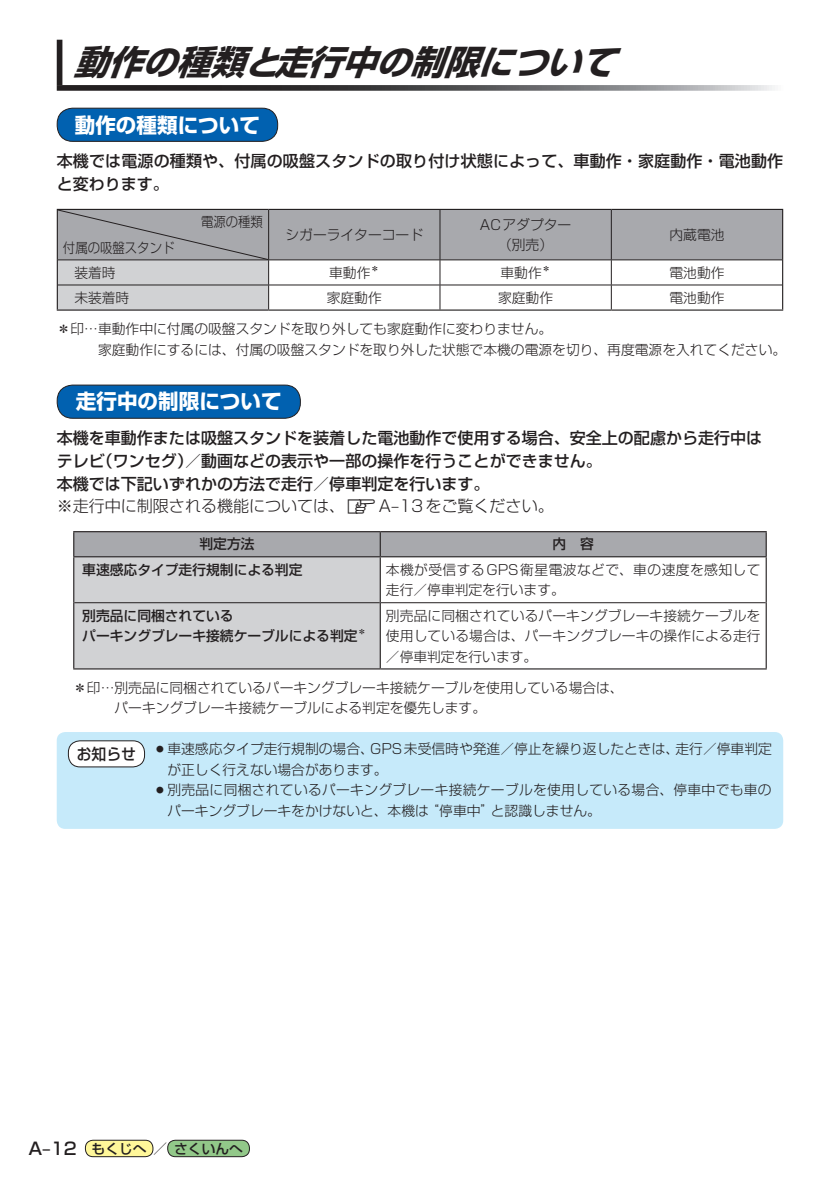
<style>
.page{position:relative;width:840px;height:1191px;background:#fff}
.page>*{position:absolute;margin:0;border:0;box-sizing:border-box;transform-origin:0 0}
.t1{font:italic 700 34px "Shin Go Pro";color:#231f20}
.t2{font:700 20.6px "Shin Go Pro";color:#fff}
.t3{font:500 16px/22.6px "Shin Go Pro";color:#231f20}
.t4{font:500 15.6px "Shin Go Pro";color:#231f20;scale:.95 1}
.t5{font:300 13.8px/20.6px "Shin Go Pro";color:#231f20}
.t6{font:300 13.8px/20.6px "Shin Go Pro";letter-spacing:.02em;color:#231f20}
.t7{font:500 13.8px/20.6px "Shin Go Pro";color:#231f20}
.t8{font:300 13.8px/20.6px "Shin Go Pro";letter-spacing:.03em;color:#231f20}
.t9{font:300 13.8px "Shin Go Pro";color:#231f20;scale:.9 1}
.s1{font-weight:300}
.s2{font-family:"MC1";font-weight:400;font-size:14.2px}
.s3{font-size:17px}
.s4{font-size:14.2px}
</style>
<div class="page">
<div style="left:85px;top:1140px;width:68px;height:16px;background:#fff79a;border-radius:8px"></div>
<div style="left:85px;top:1140px;width:68px;height:17px;border:1px solid #231f20;border-radius:8px"></div>
<div style="left:168px;top:1140px;width:81px;height:16px;background:#92c889;border-radius:8px"></div>
<div style="left:167px;top:1140px;width:82px;height:17px;border:1px solid #231f20;border-radius:8px"></div>
<div style="left:57px;top:108px;width:220px;height:33px;background:#0161b0;border-radius:16px"></div>
<div style="left:57px;top:108px;width:221px;height:34px;border:1px solid #231f20;border-radius:16px"></div>
<div style="left:57px;top:40px;width:5px;height:45px;background:#231f20"></div>
<svg style="left:57px;top:85px;width:718px;height:6px;background:#616162"></svg>
<hr style="left:57px;top:309px;width:211px;height:2px;background:#231f20">
<hr style="left:268px;top:309px;width:171px;height:2px;background:#231f20">
<hr style="left:439px;top:309px;width:172px;height:2px;background:#231f20">
<hr style="left:611px;top:309px;width:171px;height:2px;background:#231f20">
<svg style="left:57px;top:209px;width:725px;height:101px"></svg>
<div style="left:57px;top:385px;width:243px;height:33px;background:#0161b0;border-radius:16px"></div>
<div style="left:57px;top:385px;width:243px;height:34px;border:1px solid #231f20;border-radius:16px"></div>
<div style="left:57px;top:732px;width:725px;height:97px;background:#c6eafa;border-radius:9px"></div>
<div style="left:68px;top:741px;width:76px;height:26px;background:#fff;border-radius:12px"></div>
<div style="left:68px;top:740px;width:77px;height:27px;border:1px solid #231f20;border-radius:12px"></div>
<svg style="left:73px;top:531px;width:693px;height:138px"></svg>
<hr style="left:73px;top:557px;width:1px;height:46px;background:#231f20">
<hr style="left:379px;top:557px;width:1px;height:46px;background:#231f20">
<hr style="left:73px;top:603px;width:1px;height:65px;background:#231f20">
<hr style="left:379px;top:603px;width:1px;height:65px;background:#231f20">
<hr style="left:73px;top:668px;width:307px;height:1px;background:#231f20">
<h1 class="t1" style="left:74px;top:35px;width:558px">動作の種類と走行中の制限について</h1>
<h2 class="t2" style="left:75px;top:108px;width:186px">動作の種類について</h2>
<p class="t3" style="left:57px;top:148px;width:727px">本機では電源の種類や、付属の吸盤スタンドの取り付け状態によって、車動作・家庭動作・電池動作と変わります。</p>
<p class="t9" style="left:63px;top:236px;width:125px">付属の吸盤スタンド</p>
<p class="t9" style="left:201px;top:211px;width:70px">電源の種類</p>
<p class="t5" style="left:285px;top:223px;width:139px">シガーライターコード</p>
<p class="t5" style="left:479px;top:212px;width:93px;text-align:center">ACアダプター（別売）</p>
<p class="t5" style="left:669px;top:223px;width:56px">内蔵電池</p>
<p class="t5" style="left:74px;top:260px;width:43px">装着時</p>
<p class="t5" style="left:329px;top:260px;width:52px">車動作<sup>＊</sup></p>
<p class="t5" style="left:500px;top:260px;width:52px">車動作<sup>＊</sup></p>
<p class="t5" style="left:669px;top:260px;width:56px">電池動作</p>
<p class="t5" style="left:74px;top:285px;width:56px">未装着時</p>
<p class="t5" style="left:326px;top:285px;width:56px">家庭動作</p>
<p class="t5" style="left:498px;top:285px;width:56px">家庭動作</p>
<p class="t5" style="left:669px;top:285px;width:56px">電池動作</p>
<p class="t5" style="left:98px;top:317px;width:689px;text-indent:-41px">＊印…車動作中に付属の吸盤スタンドを取り外しても家庭動作に変わりません。<br>家庭動作にするには、付属の吸盤スタンドを取り外した状態で本機の電源を切り、再度電源を入れてください。</p>
<h2 class="t2" style="left:76px;top:385px;width:207px">走行中の制限について</h2>
<p class="t3" style="left:57px;top:425px;width:706px">本機を車動作または吸盤スタンドを装着した電池動作で使用する場合、安全上の配慮から走行中はテレビ（ワンセグ）／動画などの表示や一部の操作を行うことができません。<br>本機では下記いずれかの方法で走行／停車判定を行います。<br><span class="s1">※走行中に制限される機能については、</span><span class="s2">z</span><span class="s1">A–13をご覧ください。</span></p>
<p class="t7" style="left:199px;top:532px;width:56px">判定方法</p>
<p class="t7" style="left:552px;top:532px;width:43px">内　容</p>
<p class="t7" style="left:82px;top:557px;width:221px">車速感応タイプ走行規制による判定</p>
<p class="t8" style="left:386px;top:557px;width:376px">本機が受信するGPS衛星電波などで、車の速度を感知して走行／停車判定を行います。</p>
<p class="t7" style="left:82px;top:603px;width:285px">別売品に同梱されている<br>パーキングブレーキ接続ケーブルによる判定<sup>＊</sup></p>
<p class="t5" style="left:386px;top:603px;width:376px;text-align:justify">別売品に同梱されているパーキングブレーキ接続ケーブルを使用している場合は、パーキングブレーキの操作による走行／停車判定を行います。</p>
<p class="t5" style="left:114px;top:675px;width:510px;text-indent:-41px">＊印…別売品に同梱されているパーキングブレーキ接続ケーブルを使用している場合は、パーキングブレーキ接続ケーブルによる判定を優先します。</p>
<p class="t4" style="left:77px;top:741px;width:64px">お知らせ</p>
<p class="t5" style="left:167px;top:737px;width:605px;text-indent:-14px">○車速感応タイプ走行規制の場合、GPS未受信時や発進／停止を繰り返したときは、走行／停車判定が正しく行えない場合があります。</p>
<p class="t6" style="left:167px;top:778px;width:605px;text-indent:-14px">○別売品に同梱されているパーキングブレーキ接続ケーブルを使用している場合、停車中でも車のパーキングブレーキをかけないと、本機は“停車中”と認識しません。</p>
<p class="t7" style="left:28px;top:1136px;width:216px"><span class="s3">A–12</span> もくじへ<span class="s4">／</span>さくいんへ</p>
</div>
